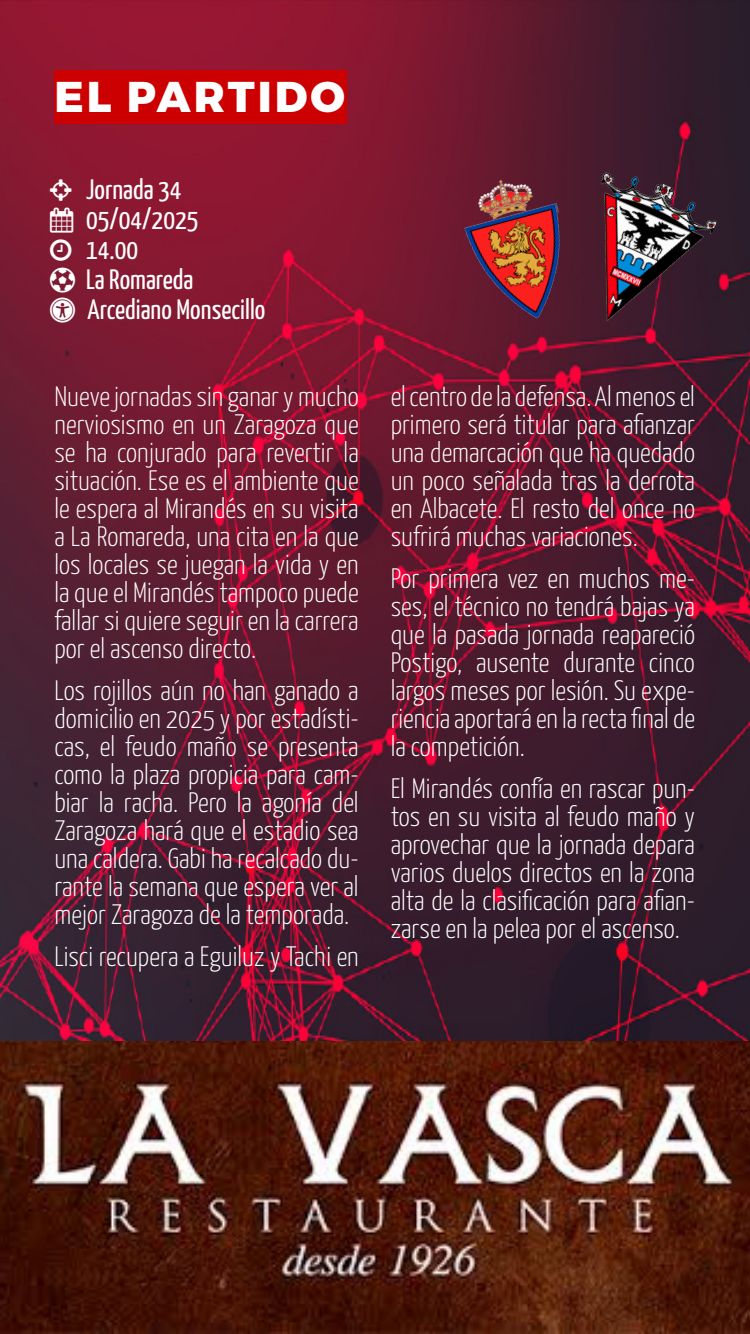
<style>
.page{position:relative;width:750px;height:1334px;background:#fff}
.page>*{position:absolute;margin:0;border:0;box-sizing:border-box;transform-origin:0 0}
.t1{font:800 43px "Montserrat";letter-spacing:.07em;color:#fff}
.t2{font:300 28px/28px "Yanone Kaffeesatz";color:#fff;text-align:justify}
.t3{font:28px/30px "Yanone Kaffeesatz";color:#fff}
</style>
<div class="page">
<img style="left:0;top:0;width:750px;height:1334px">
<div style="left:54px;top:70px;width:293px;height:54px;background:#c00"></div>
<img style="left:536px;top:154px;width:186px;height:193px">
<img style="left:454px;top:167px;width:131px;height:165px">
<svg style="left:50px;top:180px;width:22px;height:21px"></svg>
<svg style="left:50px;top:240px;width:22px;height:21px"></svg>
<svg style="left:50px;top:268px;width:25px;height:55px"></svg>
<h1 class="t1" style="left:54px;top:70px;width:292px">EL PARTIDO</h1>
<p class="t3" style="left:86px;top:173px;width:97px">Jornada 34</p>
<p class="t3" style="left:86px;top:203px;width:181px;text-indent:-36px">▲ 05/04/2025<br>14.00<br>La Romareda<br>Arcediano Monsecillo</p>
<p class="t2" style="left:54px;top:380px;width:306px">Nueve jornadas sin ganar y mucho nerviosismo en un Zaragoza que se ha conjurado para revertir la situación. Ese es el ambiente que le espera al Mirandés en su visita a La Romareda, una cita en la que los locales se juegan la vida y en la que el Mirandés tampoco puede fallar si quiere seguir en la carrera por el ascenso directo.</p>
<p class="t2" style="left:54px;top:674px;width:306px">Los rojillos aún no han ganado a domicilio en 2025 y por estadísti&shy;cas, el feudo maño se presenta como la plaza propicia para cam&shy;biar la racha. Pero la agonía del Zaragoza hará que el estadio sea una caldera. Gabi ha recalcado du&shy;rante la semana que espera ver al mejor Zaragoza de la temporada.</p>
<p class="t2" style="left:54px;top:941px;width:306px">Lisci recupera a Eguiluz y Tachi en</p>
<p class="t2" style="left:391px;top:380px;width:306px">el centro de la defensa. Al menos el primero será titular para afianzar una demarcación que ha quedado un poco señalada tras la derrota en Albacete. El resto del once no sufrirá muchas variaciones.</p>
<p class="t2" style="left:391px;top:562px;width:306px">Por primera vez en muchos me&shy;ses, el técnico no tendrá bajas ya que la pasada jornada reapareció Postigo, ausente durante cinco largos meses por lesión. Su expe&shy;riencia aportará en la recta final de la competición.</p>
<p class="t2" style="left:391px;top:773px;width:306px">El Mirandés confía en rascar pun&shy;tos en su visita al feudo maño y aprovechar que la jornada depara varios duelos directos en la zona alta de la clasificación para afian&shy;zarse en la pelea por el ascenso.</p>
</div>
